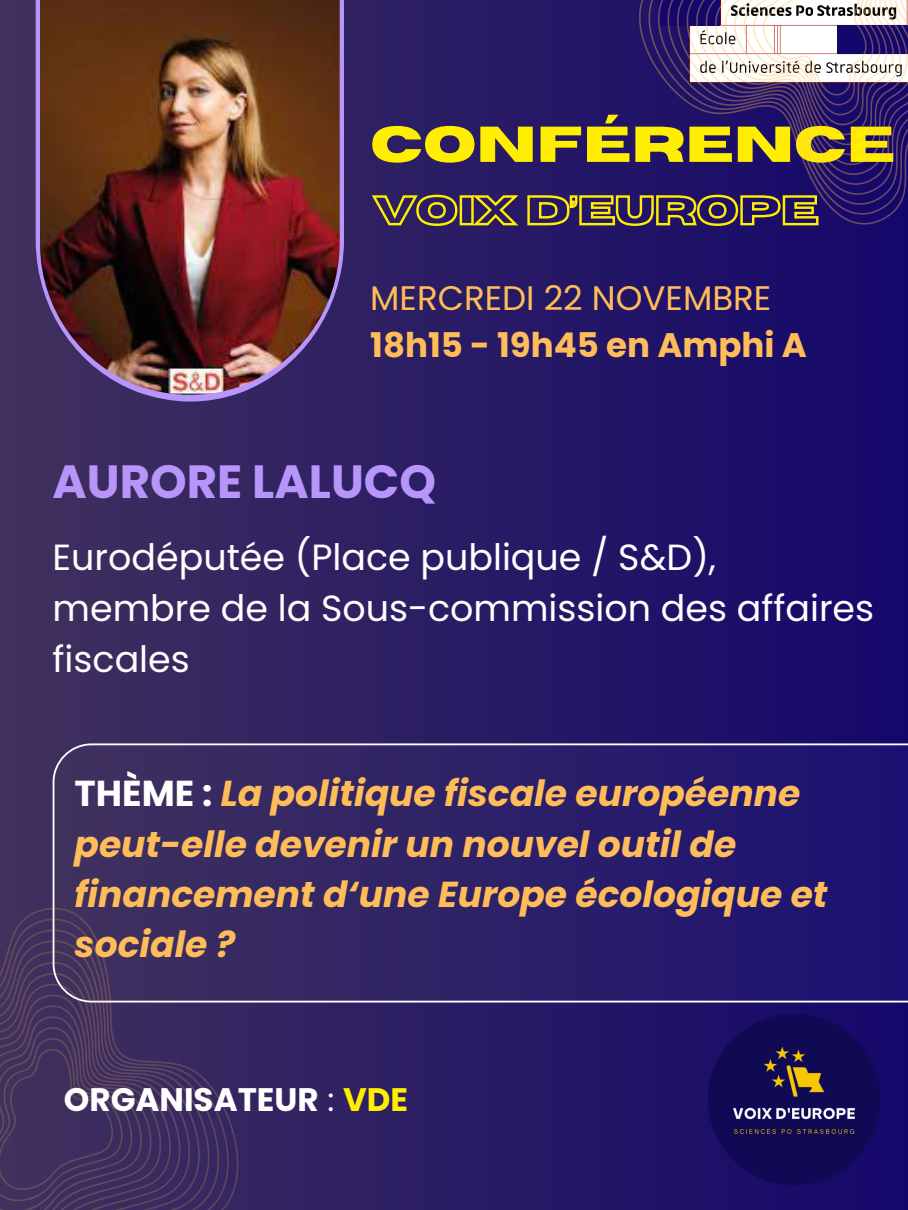
<style>
.page{position:relative;width:908px;height:1210px;background:#fff}
.page>*{position:absolute;margin:0;border:0;box-sizing:border-box;transform-origin:0 0}
.t1{font:700 50.29px "Horizon";color:#fe0}
.t2{font:700 46.55px "Poppins";color:#b795fa}
.t3{font:36.4px/50.9px "Poppins";color:#fff}
.t4{font:italic 700 36.05px/50.4px "Poppins";color:#ffbd59}
.t5{font:700 34.02px "Poppins";color:#ffbd59}
.t6{font:34.02px "Poppins";color:#ffbd59}
.t7{font:700 32.55px "Poppins";color:#fff}
.s1{font-style:normal;color:#fff}
.s2{font-weight:400}
.s3{color:#fe0}
</style>
<div class="page">
<div style="left:0;top:0;width:907px;height:1210px;background:linear-gradient(to right,#40315d,#15086b)"></div>
<svg style="left:53px;top:743px;width:854px;height:259px;background:#2f236a"></svg>
<svg style="left:0;top:887px;width:257px;height:323px;background:#40305f"></svg>
<img style="left:708px;top:1014px;width:170px;height:170px">
<svg style="left:369px;top:193px;width:221px;height:35px;background:#5f504a"></svg>
<img style="left:36px;top:0;width:308px;height:401px">
<img style="left:40px;top:0;width:299px;height:395px">
<svg style="left:590px;top:0;width:317px;height:280px;background:#493c77"></svg>
<p class="t1" style="left:370px;top:120px;width:526px">CONFÉRENCE</p>
<p class="t6" style="left:370px;top:274px;width:402px">MERCREDI 22 NOVEMBRE</p>
<p class="t5" style="left:370px;top:321px;width:438px">18h15 - 19h45 en Amphi A</p>
<p class="t2" style="left:53px;top:449px;width:385px">AURORE LALUCQ</p>
<p class="t3" style="left:53px;top:531px;width:822px">Eurodéputée (Place publique / S&amp;D), membre de la Sous-commission des affaires fiscales</p>
<p class="t4" style="left:75px;top:768px;width:754px"><span class="s1">THÈME :</span> La politique fiscale européenne peut-elle devenir un nouvel outil de financement d‘une Europe écologique et sociale ?</p>
<p class="t7" style="left:64px;top:1076px;width:346px">ORGANISATEUR <span class="s2">:</span> <span class="s3">VDE</span></p>
</div>
